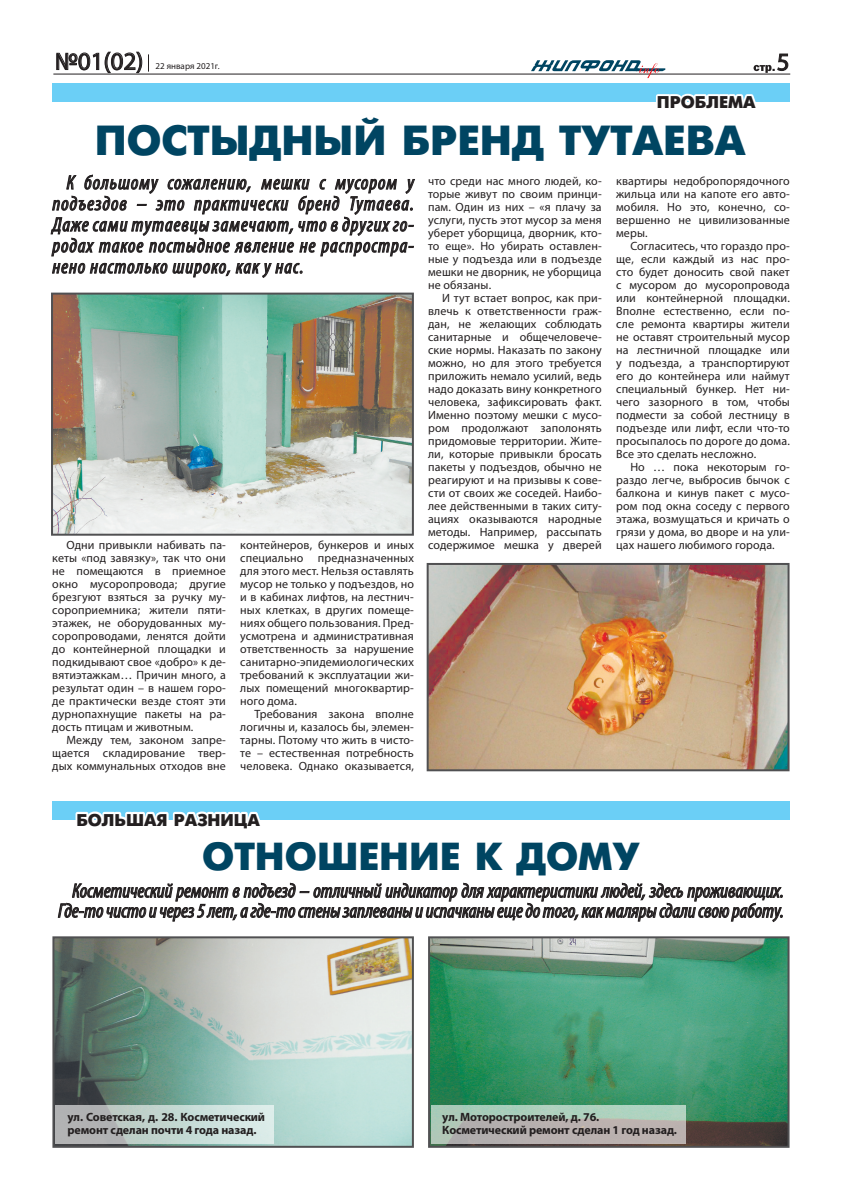
<style>
.page{position:relative;width:842px;height:1191px;background:#fff}
.page>*{position:absolute;margin:0;border:0;box-sizing:border-box;transform-origin:0 0}
.t1{font:700 42px "Futuris";color:#004562}
.t2{font:700 39px "Futuris";color:#004562}
.t3{font:25px "Myriad Pro";color:#231f20}
.t4{font:italic condensed 20px/21px "Myriad Pro";color:#231f20;text-align:right}
.t5{font:700 17px "Futuris";color:#231f20}
.t6{font:12px/13px "Myriad Pro";letter-spacing:.01em;color:#231f20;text-align:justify}
.t7{font:700 12px/13px "Myriad Pro";letter-spacing:-.01em;color:#231f20}
.t8{font:9px "Myriad Pro";color:#231f20}
</style>
<div class="page">
<svg style="left:58px;top:882px;width:725px;height:40px"></svg>
<svg style="left:50px;top:174px;width:365px;height:83px"></svg>
<svg style="left:52px;top:263px;width:251px;height:15px"></svg>
<img style="left:54px;top:295px;width:357px;height:237px">
<div style="left:51px;top:292px;width:363px;height:243px;border:2px solid #505052"></div>
<img style="left:431px;top:939px;width:355px;height:205px">
<div style="left:428px;top:936px;width:361px;height:211px;border:2px solid #505052"></div>
<hr style="left:53px;top:74px;width:737px;height:1px;background:#231f20">
<div style="left:52px;top:84px;width:737px;height:18px;background:#6bcff6"></div>
<svg style="left:56px;top:51px;width:93px;height:23px"></svg>
<svg style="left:531px;top:54px;width:257px;height:48px"></svg>
<img style="left:430px;top:566px;width:356px;height:202px">
<div style="left:427px;top:563px;width:362px;height:208px;border:2px solid #505052"></div>
<img style="left:55px;top:939px;width:356px;height:205px">
<div style="left:52px;top:936px;width:362px;height:211px;border:2px solid #505052"></div>
<div style="left:52px;top:801px;width:737px;height:18px;background:#6bcff6"></div>
<svg style="left:74px;top:811px;width:192px;height:9px"></svg>
<div style="left:55px;top:1105px;width:219px;height:38px;background:linear-gradient(to right,#abadac,#dbf4ee)"></div>
<svg style="left:431px;top:1105px;width:254px;height:38px;background:#b2bdb4"></svg>
<p class="t3" style="left:55px;top:46px;width:90px">№01(02)</p>
<p class="t8" style="left:156px;top:60px;width:65px">22 января 2021г.</p>
<p class="t5" style="left:657px;top:93px;width:100px">ПРОБЛЕМА</p>
<p class="t1" style="left:95px;top:117px;width:652px">ПОСТЫДНЫЙ БРЕНД ТУТАЕВА</p>
<p class="t4" style="left:52px;top:172px;width:363px;text-align:justify;text-indent:14px">К большому сожалению, мешки с мусором у подъездов – это практически бренд Тутаева.<br>Даже сами тутаевцы замечают, что в других го&shy;родах такое постыдное явление не распростра&shy;нено настолько широко, как у нас.</p>
<p class="t6" style="left:52px;top:538px;width:175px;text-indent:14px">Одни привыкли набивать па&shy;кеты «под завязку», так что они не помещаются в приемное окно мусоропровода; другие брезгуют взяться за ручку му&shy;сороприемника; жители пяти&shy;этажек, не оборудованных му&shy;соропроводами, ленятся дойти до контейнерной площадки и подкидывают свое «добро» к де&shy;вятиэтажкам… Причин много, а результат один – в нашем горо&shy;де практически везде стоят эти дурнопахнущие пакеты на ра&shy;дость птицам и животным.</p>
<p class="t6" style="left:52px;top:733px;width:175px;text-indent:14px">Между тем, законом запре&shy;щается складирование твер&shy;дых коммунальных отходов вне</p>
<p class="t6" style="left:240px;top:538px;width:175px">контейнеров, бункеров и иных специально предназначенных для этого мест. Нельзя оставлять мусор не только у подъездов, но и в кабинах лифтов, на лестнич&shy;ных клетках, в других помеще&shy;ниях общего пользования. Пред&shy;усмотрена и административная ответственность за нарушение санитарно-эпидемиологических требований к эксплуатации жи&shy;лых помещений многоквартир&shy;ного дома.</p>
<p class="t6" style="left:240px;top:707px;width:175px;text-indent:14px">Требования закона вполне логичны и, казалось бы, элемен&shy;тарны. Потому что жить в чисто&shy;те – естественная потребность человека. Однако оказывается,</p>
<p class="t6" style="left:428px;top:174px;width:175px">что среди нас много людей, ко&shy;торые живут по своим принци&shy;пам. Один из них – «я плачу за услуги, пусть этот мусор за меня уберет уборщица, дворник, кто&shy;то еще». Но убирать оставлен&shy;ные у подъезда или в подъезде мешки не дворник, не уборщица не обязаны.</p>
<p class="t6" style="left:428px;top:291px;width:175px;text-indent:14px">И тут встает вопрос, как при&shy;влечь к ответственности граж&shy;дан, не желающих соблюдать санитарные и общечеловече&shy;ские нормы. Наказать по закону можно, но для этого требуется приложить немало усилий, ведь надо доказать вину конкретного человека, зафиксировать факт.<br>Именно поэтому мешки с мусо&shy;ром продолжают заполонять придомовые территории. Жите&shy;ли, которые привыкли бросать пакеты у подъездов, обычно не реагируют и на призывы к сове&shy;сти от своих же соседей. Наибо&shy;лее действенными в таких ситу&shy;ациях оказываются народные методы. Например, рассыпать содержимое мешка у дверей</p>
<p class="t6" style="left:616px;top:174px;width:175px">квартиры недобропорядочного жильца или на капоте его авто&shy;мобиля. Но это, конечно, со&shy;вершенно не цивилизованные меры.</p>
<p class="t6" style="left:616px;top:239px;width:175px;text-indent:14px">Согласитесь, что гораздо про&shy;ще, если каждый из нас про&shy;сто будет доносить свой пакет с мусором до мусоропровода или контейнерной площадки.<br>Вполне естественно, если по&shy;сле ремонта квартиры жители не оставят строительный мусор на лестничной площадке или у подъезда, а транспортируют его до контейнера или наймут специальный бункер. Нет ни&shy;чего зазорного в том, чтобы подмести за собой лестницу в подъезде или лифт, если что-то просыпалось по дороге до дома.<br>Все это сделать несложно.</p>
<p class="t6" style="left:616px;top:460px;width:175px;text-indent:14px">Но … пока некоторым го&shy;раздо легче, выбросив бычок с балкона и кинув пакет с мусо&shy;ром под окна соседу с первого этажа, возмущаться и кричать о грязи у дома, во дворе и на ули&shy;цах нашего любимого города.</p>
<p class="t5" style="left:76px;top:810px;width:185px">БОЛЬШАЯ РАЗНИЦА</p>
<p class="t2" style="left:202px;top:834px;width:439px">ОТНОШЕНИЕ К ДОМУ</p>
<p class="t4" style="left:58px;top:880px;width:727px;line-height:20px">Косметический ремонт в подъезд – отличный индикатор для характеристики людей, здесь проживающих.<br>Где-то чисто и через 5 лет, а где-то стены заплеваны и испачканы еще до того, как маляры сдали свою работу.</p>
<p class="t7" style="left:68px;top:1109px;width:199px">ул. Советская, д. 28. Косметический ремонт сделан почти 4 года назад.</p>
<p class="t7" style="left:442px;top:1109px;width:159px">ул. Моторостроителей, д. 76.</p>
<p class="t7" style="left:442px;top:1122px;width:236px">Косметический ремонт сделан 1 год назад.</p>
</div>
